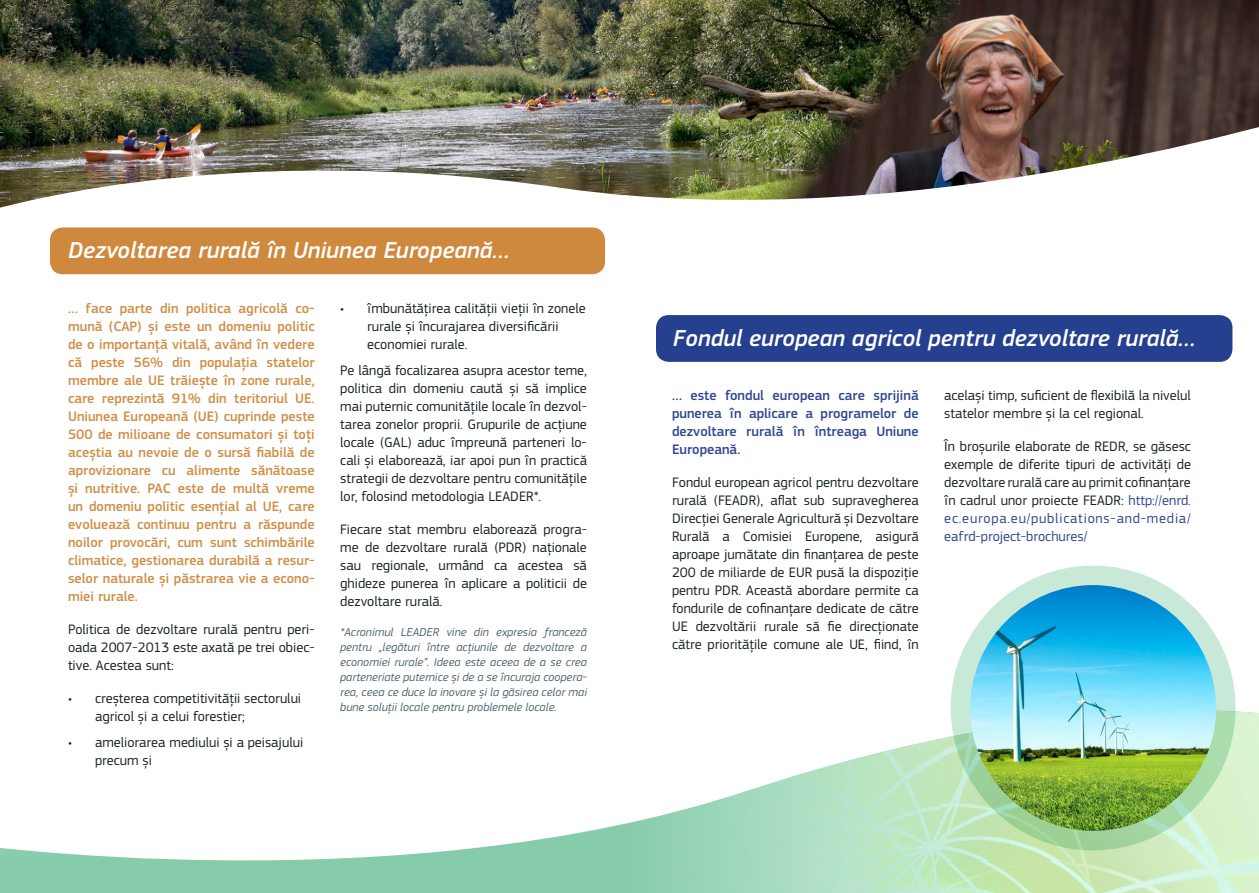
<style>
.page{position:relative;width:1259px;height:893px;background:#fff}
.page>*{position:absolute;margin:0;border:0;box-sizing:border-box;transform-origin:0 0}
.t1{font:italic 500 24px "PF Square Sans Pro";color:#fff}
.t2{font:14.25px/18px "PF Square Sans Pro";color:#182329;text-align:justify}
.t3{font:500 14.25px/18px "PF Square Sans Pro";color:#d08e46;text-align:justify}
.t4{font:500 14.25px/18px "PF Square Sans Pro";color:#304792;text-align:justify}
.t5{font:italic 12px/15px "PF Square Sans Pro";color:#536670;text-align:justify}
.s1{color:#304792}
</style>
<div class="page">
<img style="left:959px;top:0;width:300px;height:96px">
<img style="left:0;top:0;width:959px;height:96px">
<img style="left:0;top:96px;width:1259px;height:266px">
<img style="left:0;top:680px;width:1259px;height:213px">
<div style="left:50px;top:227px;width:555px;height:47px;background:#ce893e;border-radius:13px"></div>
<div style="left:656px;top:315px;width:576px;height:47px;background:#25408f;border-radius:13px"></div>
<img style="left:970px;top:585px;width:246px;height:246px;border-radius:123px">
<div style="left:950px;top:566px;width:285px;height:284px;border:20px solid #95d2b4;border-radius:50%"></div>
<h1 class="t1" style="left:68px;top:236px;width:443px">Dezvoltarea rurală în Uniunea Europeană…</h1>
<p class="t3" style="left:68px;top:299px;width:248px">… face parte din politica agricolă co&shy;mună (CAP) și este un domeniu politic de o importanţă vitală, având în vedere că peste 56% din populaţia statelor membre ale UE trăiește în zone rurale, care reprezintă 91% din teritoriul UE.<br>Uniunea Europeană (UE) cuprinde peste 500 de milioane de consumatori și toţi aceștia au nevoie de o sursă fiabilă de aprovizionare cu alimente sănătoase și nutritive. PAC este de multă vreme un domeniu politic esenţial al UE, care evoluează continuu pentru a răspunde noilor provocări, cum sunt schimbările climatice, gestionarea durabilă a resur&shy;selor naturale și păstrarea vie a econo&shy;miei rurale.</p>
<p class="t2" style="left:68px;top:620px;width:248px">Politica de dezvoltare rurală pentru peri&shy;oada 2007-2013 este axată pe trei obiec&shy;tive. Acestea sunt:</p>
<p class="t2" style="left:95px;top:689px;width:208px;text-indent:-27px">• creșterea competitivităţii sectorului agricol și a celui forestier;</p>
<p class="t2" style="left:95px;top:733px;width:210px;text-indent:-27px">• ameliorarea mediului și a peisajului precum și</p>
<p class="t2" style="left:367px;top:299px;width:220px;text-align:left;text-indent:-27px">• îmbunătăţirea calităţii vieţii în zonele rurale și încurajarea diversificării economiei rurale.</p>
<p class="t2" style="left:340px;top:361px;width:248px">Pe lângă focalizarea asupra acestor teme, politica din domeniu caută și să implice mai puternic comunităţile locale în dezvol&shy;tarea zonelor proprii. Grupurile de acţiune locale (GAL) aduc împreună parteneri lo&shy;cali și elaborează, iar apoi pun în practică strategii de dezvoltare pentru comunităţile lor, folosind metodologia LEADER*.</p>
<p class="t2" style="left:340px;top:520px;width:248px">Fiecare stat membru elaborează progra&shy;me de dezvoltare rurală (PDR) naţionale sau regionale, urmând ca acestea să ghideze punerea în aplicare a politicii de dezvoltare rurală.</p>
<p class="t5" style="left:340px;top:625px;width:248px">*Acronimul LEADER vine din expresia franceză pentru „legături între acţiunile de dezvoltare a economiei rurale”. Ideea este aceea de a se crea parteneriate puternice și de a se încuraja coopera&shy;rea, ceea ce duce la inovare și la găsirea celor mai bune soluţii locale pentru problemele locale.</p>
<h1 class="t1" style="left:673px;top:324px;width:524px">Fondul european agricol pentru dezvoltare rurală…</h1>
<p class="t4" style="left:672px;top:387px;width:248px">… este fondul european care sprijină punerea în aplicare a programelor de dezvoltare rurală în întreaga Uniune Europeană.</p>
<p class="t2" style="left:672px;top:474px;width:248px">Fondul european agricol pentru dezvoltare rurală (FEADR), aflat sub supravegherea Direcţiei Generale Agricultură și Dezvoltare Rurală a Comisiei Europene, asigură aproape jumătate din finanţarea de peste 200 de miliarde de EUR pusă la dispoziţie pentru PDR. Această abordare permite ca fondurile de cofinanţare dedicate de către UE dezvoltării rurale să fie direcţionate către priorităţile comune ale UE, fiind, în</p>
<p class="t2" style="left:944px;top:387px;width:248px">același timp, suficient de flexibilă la nivelul statelor membre și la cel regional.</p>
<p class="t2" style="left:944px;top:438px;width:248px">În broșurile elaborate de REDR, se găsesc exemple de diferite tipuri de activităţi de dezvoltare rurală care au primit cofinanţare în cadrul unor proiecte FEADR: <span class="s1">http://enrd. ec.europa.eu/publications-and-media/ eafrd-project-brochures/</span></p>
</div>
